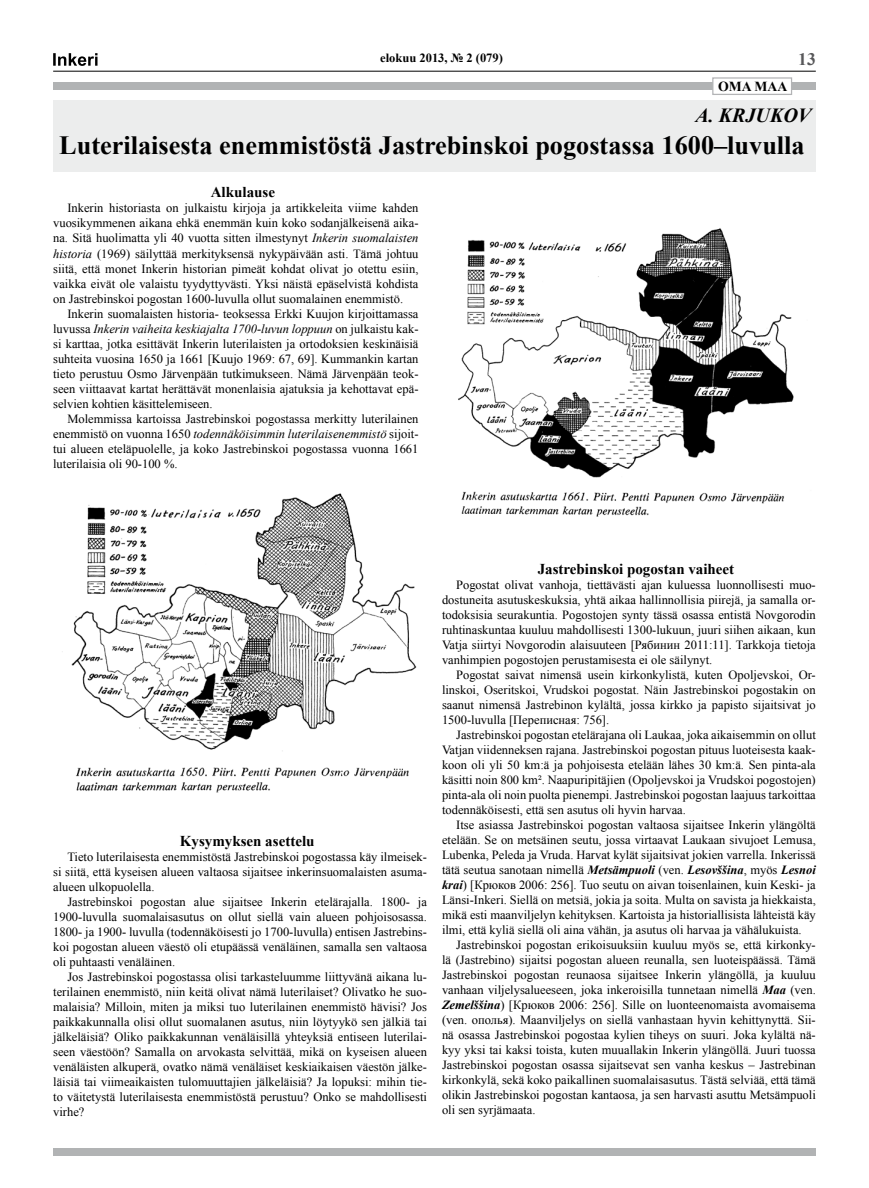
<style>
.page{position:relative;width:869px;height:1188px;background:#fff}
.page>*{position:absolute;margin:0;border:0;box-sizing:border-box;transform-origin:0 0}
.t1{font:700 26.25px "Times New Roman";color:#000}
.t2{font:italic 700 20px "Times New Roman";color:#000}
.t3{font:700 17.5px "Times New Roman";color:#58585a}
.t4{font:700 15px "Times New Roman";color:#000}
.t5{font:700 13.75px "Times New Roman";color:#000}
.t6{font:12.5px/15px "Times New Roman";color:#000;text-align:justify}
.t7{font:700 12.5px "Times New Roman";color:#000}
.s1{font-style:italic}
.s2{font-weight:700;font-style:italic}
</style>
<div class="page">
<div style="left:53px;top:82px;width:762px;height:8px;background:#b1b3b4"></div>
<div style="left:53px;top:1147px;width:762px;height:7px;background:#b1b3b4"></div>
<hr style="left:53px;top:71px;width:762px;height:1px;background:#000">
<svg style="left:53px;top:53px;width:44px;height:13px"></svg>
<div style="left:53px;top:101px;width:762px;height:71px;background:#eceded"></div>
<div style="left:711px;top:77px;width:80px;height:18px;background:#fff;border:1px solid #b3b4b6"></div>
<img style="left:62px;top:493px;width:355px;height:300px">
<img style="left:458px;top:228px;width:336px;height:288px">
<p class="t7" style="left:380px;top:49px;width:124px">elokuu 2013, № 2 (079)</p>
<h3 class="t3" style="left:797px;top:47px;width:19px">13</h3>
<p class="t5" style="left:718px;top:77px;width:49px">Oma Maa</p>
<h2 class="t2" style="left:695px;top:101px;width:117px">A. KRJUKOV</h2>
<h1 class="t1" style="left:59px;top:127px;width:746px">Luterilaisesta enemmistöstä Jastrebinskoi pogostassa 1600–luvulla</h1>
<p class="t4" style="left:211px;top:182px;width:66px">Alkulause</p>
<p class="t6" style="left:53px;top:200px;width:366px;text-indent:14px">Inkerin historiasta on julkaistu kirjoja ja artikkeleita viime kahden vuosikymmenen aikana ehkä enemmän kuin koko sodanjälkeisenä aika&shy;na. Sitä huolimatta yli 40 vuotta sitten ilmestynyt <span class="s1">Inkerin suomalaisten historia</span> (1969) säilyttää merkityksensä nykypäivään asti. Tämä johtuu siitä, että monet Inkerin historian pimeät kohdat olivat jo otettu esiin, vaikka eivät ole valaistu tyydyttyvästi. Yksi näistä epäselvistä kohdista on Jastrebinskoi pogostan 1600-luvulla ollut suomalainen enemmistö.</p>
<p class="t6" style="left:53px;top:305px;width:366px;text-indent:14px">Inkerin suomalaisten historia- teoksessa Erkki Kuujon kirjoittamassa luvussa <span class="s1">Inkerin vaiheita keskiajalta 1700-luvun loppuun</span> on julkaistu kak&shy;si karttaa, jotka esittävät Inkerin luterilaisten ja ortodoksien keskinäisiä suhteita vuosina 1650 ja 1661 [Kuujo 1969: 67, 69]. Kummankin kartan tieto perustuu Osmo Järvenpään tutkimukseen. Nämä Järvenpään teok&shy;seen viittaavat kartat herättävät monenlaisia ajatuksia ja kehottavat epä&shy;selvien kohtien käsittelemiseen.</p>
<p class="t6" style="left:53px;top:410px;width:366px;text-indent:14px">Molemmissa kartoissa Jastrebinskoi pogostassa merkitty luterilainen enemmistö on vuonna 1650 <span class="s1">todennäköisimmin luterilaisenemmistö</span> sijoit&shy;tui alueen eteläpuolelle, ja koko Jastrebinskoi pogostassa vuonna 1661 luterilaisia oli 90-100 %.</p>
<p class="t4" style="left:180px;top:830px;width:136px">Kysymyksen asettelu</p>
<p class="t6" style="left:53px;top:848px;width:375px;text-indent:14px">Tieto luterilaisesta enemmistöstä Jastrebinskoi pogostassa käy ilmeisek&shy;si siitä, että kyseisen alueen valtaosa sijaitsee inkerinsuomalaisten asuma&shy;alueen ulkopuolella.</p>
<p class="t6" style="left:53px;top:893px;width:375px;text-indent:14px">Jastrebinskoi pogostan alue sijaitsee Inkerin etelärajalla. 1800- ja 1900-luvulla suomalaisasutus on ollut siellä vain alueen pohjoisosassa.<br>1800- ja 1900- luvulla (todennäköisesti jo 1700-luvulla) entisen Jastrebins&shy;koi pogostan alueen väestö oli etupäässä venäläinen, samalla sen valtaosa oli puhtaasti venäläinen.</p>
<p class="t6" style="left:53px;top:968px;width:375px;text-indent:14px">Jos Jastrebinskoi pogostassa olisi tarkasteluumme liittyvänä aikana lu&shy;terilainen enemmistö, niin keitä olivat nämä luterilaiset? Olivatko he suo&shy;malaisia? Milloin, miten ja miksi tuo luterilainen enemmistö hävisi? Jos paikkakunnalla olisi ollut suomalanen asutus, niin löytyykö sen jälkiä tai jälkeläisiä? Oliko paikkakunnan venäläisillä yhteyksiä entiseen luterilai&shy;seen väestöön? Samalla on arvokasta selvittää, mikä on kyseisen alueen venäläisten alkuperä, ovatko nämä venäläiset keskiaikaisen väestön jälke&shy;läisiä tai viimeaikaisten tulomuuttajien jälkeläisiä? Ja lopuksi: mihin tie&shy;to väitetystä luterilaisesta enemmistöstä perustuu? Onko se mahdollisesti virhe?</p>
<p class="t4" style="left:537px;top:558px;width:198px">Jastrebinskoi pogostan vaiheet</p>
<p class="t6" style="left:442px;top:577px;width:375px;text-indent:14px">Pogostat olivat vanhoja, tiettävästi ajan kuluessa luonnollisesti muo&shy;dostuneita asutuskeskuksia, yhtä aikaa hallinnollisia piirejä, ja samalla or&shy;todoksisia seurakuntia. Pogostojen synty tässä osassa entistä Novgorodin ruhtinaskuntaa kuuluu mahdollisesti 1300-lukuun, juuri siihen aikaan, kun Vatja siirtyi Novgorodin alaisuuteen [Рябинин 2011:11]. Tarkkoja tietoja vanhimpien pogostojen perustamisesta ei ole säilynyt.</p>
<p class="t6" style="left:442px;top:667px;width:375px;text-indent:14px">Pogostat saivat nimensä usein kirkonkylistä, kuten Opoljevskoi, Or&shy;linskoi, Oseritskoi, Vrudskoi pogostat. Näin Jastrebinskoi pogostakin on saanut nimensä Jastrebinon kylältä, jossa kirkko ja papisto sijaitsivat jo 1500-luvulla [Переписная: 756].</p>
<p class="t6" style="left:442px;top:727px;width:375px;text-indent:14px">Jastrebinskoi pogostan etelärajana oli Laukaa, joka aikaisemmin on ollut Vatjan viidenneksen rajana. Jastrebinskoi pogostan pituus luoteisesta kaak&shy;koon oli yli 50 km:ä ja pohjoisesta etelään lähes 30 km:ä. Sen pinta-ala käsitti noin 800 km². Naapuripitäjien (Opoljevskoi ja Vrudskoi pogostojen) pinta-ala oli noin puolta pienempi. Jastrebinskoi pogostan laajuus tarkoittaa todennäköisesti, että sen asutus oli hyvin harvaa.</p>
<p class="t6" style="left:442px;top:817px;width:375px;text-indent:14px">Itse asiassa Jastrebinskoi pogostan valtaosa sijaitsee Inkerin ylängöltä etelään. Se on metsäinen seutu, jossa virtaavat Laukaan sivujoet Lemusa, Lubenka, Peleda ja Vruda. Harvat kylät sijaitsivat jokien varrella. Inkerissä tätä seutua sanotaan nimellä <span class="s2">Metsämpuoli</span> (ven. <span class="s2">Lesovššina</span>, myös <span class="s2">Lesnoi krai</span>) [Крюков 2006: 256]. Tuo seutu on aivan toisenlainen, kuin Keski- ja Länsi-Inkeri. Siellä on metsiä, jokia ja soita. Multa on savista ja hiekkaista, mikä esti maanviljelyn kehityksen. Kartoista ja historiallisista lähteistä käy ilmi, että kyliä siellä oli aina vähän, ja asutus oli harvaa ja vähälukuista.</p>
<p class="t6" style="left:442px;top:937px;width:375px;text-indent:14px">Jastrebinskoi pogostan erikoisuuksiin kuuluu myös se, että kirkonky&shy;lä (Jastrebino) sijaitsi pogostan alueen reunalla, sen luoteispäässä. Tämä Jastrebinskoi pogostan reunaosa sijaitsee Inkerin ylängöllä, ja kuuluu vanhaan viljelysalueeseen, joka inkeroisilla tunnetaan nimellä <span class="s2">Maa</span> (ven.<br><span class="s2">Zemelššina</span>) [Крюков 2006: 256]. Sille on luonteenomaista avomaisema (ven. ополья). Maanviljelys on siellä vanhastaan hyvin kehittynyttä. Sii&shy;nä osassa Jastrebinskoi pogostaa kylien tiheys on suuri. Joka kylältä nä&shy;kyy yksi tai kaksi toista, kuten muuallakin Inkerin ylängöllä. Juuri tuossa Jastrebinskoi pogostan osassa sijaitsevat sen vanha keskus – Jastrebinan kirkonkylä, sekä koko paikallinen suomalaisasutus. Tästä selviää, että tämä olikin Jastrebinskoi pogostan kantaosa, ja sen harvasti asuttu Metsämpuoli oli sen syrjämaata.</p>
</div>
